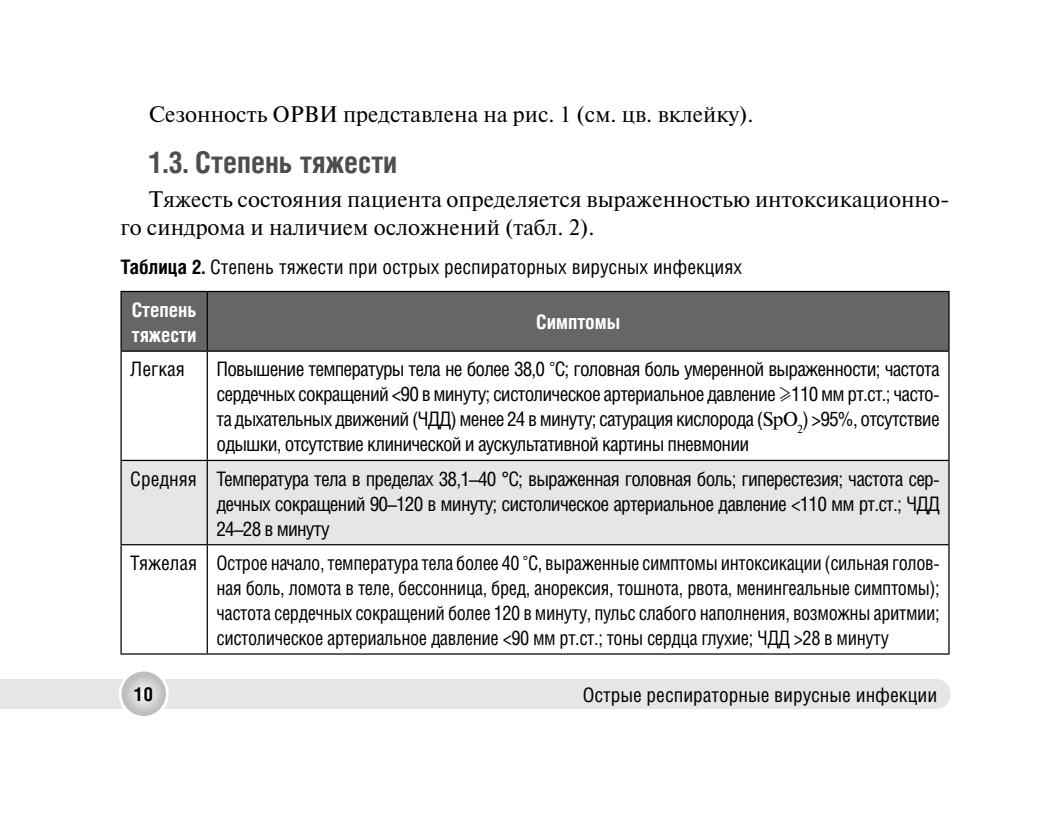
<style>
.page{position:relative;width:1063px;height:815px;background:#fff}
.page>*{position:absolute;margin:0;border:0;box-sizing:border-box;transform-origin:0 0}
.t1{font:700 30px "Helios Cond C";color:#4d4d4d}
.t2{font:22.5px/27.5px "Newton";color:#000}
.t3{font:20px/25px "Helios Cond C";letter-spacing:-.02em;color:#000;text-align:justify}
.t4{font:20px/43.2px "Helios Cond C";color:#000}
.t5{font:700 20px "Helios Cond C";color:#fff}
.t6{font:700 19.25px "Helios Cond C";color:#000}
.s1{font-weight:700}
.s2{font-weight:700;color:#fff}
.s3{font-family:"Newton"}
</style>
<div class="page">
<div style="left:0;top:679px;width:950px;height:30px;background:#e6e6e6"></div>
<svg style="left:120px;top:670px;width:47px;height:47px"></svg>
<div style="left:119px;top:669px;width:50px;height:50px;border:3px solid #fff;border-radius:50%"></div>
<div style="left:122px;top:292px;width:826px;height:59px;background:#666"></div>
<div style="left:122px;top:461px;width:826px;height:83px;background:#e6e6e6"></div>
<hr style="left:207px;top:292px;width:1px;height:59px;background:#000">
<hr style="left:207px;top:352px;width:1px;height:108px;background:#000">
<hr style="left:207px;top:461px;width:1px;height:83px;background:#000">
<hr style="left:207px;top:545px;width:1px;height:108px;background:#000">
<hr style="left:120px;top:291px;width:87px;height:1px;background:#000">
<hr style="left:120px;top:292px;width:2px;height:59px;background:#000">
<hr style="left:207px;top:291px;width:743px;height:1px;background:#000">
<hr style="left:948px;top:292px;width:2px;height:59px;background:#000">
<hr style="left:120px;top:351px;width:87px;height:1px;background:#000">
<hr style="left:120px;top:352px;width:2px;height:108px;background:#000">
<hr style="left:207px;top:351px;width:743px;height:1px;background:#000">
<hr style="left:948px;top:352px;width:2px;height:108px;background:#000">
<hr style="left:120px;top:545px;width:2px;height:108px;background:#000">
<hr style="left:948px;top:545px;width:2px;height:108px;background:#000">
<hr style="left:120px;top:653px;width:830px;height:2px;background:#000">
<hr style="left:120px;top:460px;width:87px;height:1px;background:#000">
<hr style="left:120px;top:461px;width:2px;height:83px;background:#000">
<hr style="left:207px;top:460px;width:743px;height:1px;background:#000">
<hr style="left:948px;top:461px;width:2px;height:83px;background:#000">
<hr style="left:120px;top:544px;width:830px;height:1px;background:#000">
<p class="t2" style="left:149px;top:103px;width:606px">Сезонность ОРВИ представлена на рис. 1 (см. цв. вклейку).</p>
<p class="t1" style="left:149px;top:151px;width:250px">1.3. Степень тяжести</p>
<p class="t2" style="left:120px;top:187px;width:831px;text-indent:28px">Тяжесть состояния пациента определяется выраженностью интоксикационно&shy;го синдрома и наличием осложнений (табл. 2).</p>
<p class="t4" style="left:132px;top:247px;width:612px;text-indent:-11px"><span class="s1">Таблица 2.</span> Степень тяжести при острых респираторных вирусных инфекциях<br><span class="s2">Степень</span></p>
<p class="t5" style="left:132px;top:328px;width:66px">тяжести</p>
<p class="t5" style="left:536px;top:315px;width:85px">Симптомы</p>
<p class="t3" style="left:130px;top:358px;width:56px">Легкая</p>
<p class="t3" style="left:216px;top:358px;width:725px">Повышение температуры тела не более 38,0 <span class="s3">°</span>С; головная боль умеренной выраженности; частота сердечных сокращений &lt;90 в минуту; систолическое артериальное давление <span class="s3">≥</span>110 мм рт.ст.; часто&shy;та дыхательных движений (ЧДД) менее 24 в минуту; сатурация кислорода (<span class="s3">SpO</span><sub>2</sub>) &gt;95%, отсутствие одышки, отсутствие клинической и аускультативной картины пневмонии</p>
<p class="t3" style="left:216px;top:468px;width:725px;text-indent:-86px">Средняя Температура тела в пределах 38,1–40 °С; выраженная головная боль; гиперестезия; частота сер&shy;дечных сокращений 90–120 в минуту; систолическое артериальное давление &lt;110 мм рт.ст.; ЧДД 24–28 в минуту</p>
<p class="t3" style="left:216px;top:552px;width:725px;text-indent:-86px">Тяжелая Острое начало, температура тела более 40 <span class="s3">°</span>С, выраженные симптомы интоксикации (сильная голов&shy;ная боль, ломота в теле, бессонница, бред, анорексия, тошнота, рвота, менингеальные симптомы); частота сердечных сокращений более 120 в минуту, пульс слабого наполнения, возможны аритмии; систолическое артериальное давление &lt;90 мм рт.ст.; тоны сердца глухие; ЧДД &gt;28 в минуту</p>
<p class="t6" style="left:134px;top:687px;width:20px">10</p>
<p class="t4" style="left:583px;top:675px;width:356px">Острые респираторные вирусные инфекции</p>
</div>
